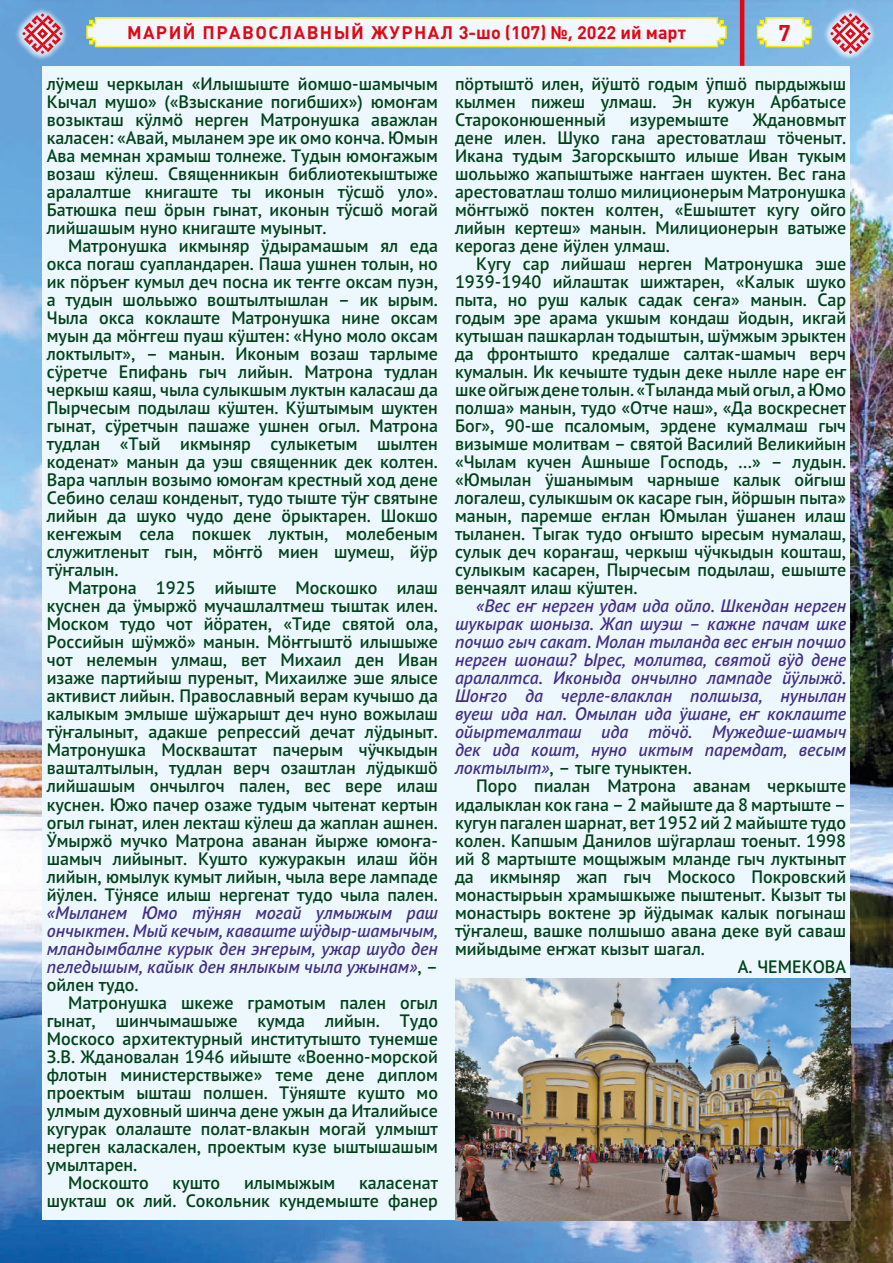
<style>
.page{position:relative;width:893px;height:1263px;background:#fff}
.page>*{position:absolute;margin:0;border:0;box-sizing:border-box;transform-origin:0 0}
.t1{font:22.5px "Plumb Bold C";color:#e30614}
.t2{font:600 18px/18px "PT Sans Pro";color:#004218;text-align:justify}
.t3{font:italic 600 18px/18px "PT Sans Pro";color:#422e87;text-align:justify}
.t4{font:18px "Plumb Bold C";letter-spacing:.08em;color:#e30614}
.s1{font-style:normal;color:#004218}
</style>
<div class="page">
<img style="left:0;top:0;width:893px;height:1263px">
<svg style="left:86px;top:16px;width:641px;height:32px"></svg>
<div style="left:43px;top:66px;width:807px;height:1154px;background:#edf8fe"></div>
<hr style="left:740px;top:0;width:4px;height:66px;background:#e30614">
<svg style="left:8px;top:0;width:70px;height:69px"></svg>
<svg style="left:756px;top:0;width:130px;height:69px"></svg>
<img style="left:455px;top:978px;width:395px;height:242px">
<p class="t4" style="left:127px;top:22px;width:560px">МАРИЙ ПРАВОСЛАВНЫЙ ЖУРНАЛ 3-шо (107) №, 2022 ий март</p>
<p class="t1" style="left:778px;top:20px;width:14px">7</p>
<p class="t2" style="left:47px;top:75px;width:393px">лӱмеш черкылан «Илышыште йомшо-шамычым Кычал мушо» («Взыскание погибших») юмоҥам возыкташ кӱлмӧ нерген Матронушка аважлан каласен: «Авай, мыланем эре ик омо конча. Юмын Ава мемнан храмыш толнеже. Тудын юмоҥажым возаш кӱлеш. Священникын библиотекыштыже аралалтше книгаште ты иконын тӱсшӧ уло».<br>Батюшка пеш ӧрын гынат, иконын тӱсшӧ могай лийшашым нуно книгаште муыныт.</p>
<p class="t2" style="left:47px;top:237px;width:393px;text-indent:21px">Матронушка икмыняр ӱдырамашым ял еда окса погаш суапландарен. Паша ушнен толын, но ик пӧръеҥ кумыл деч посна ик теҥге оксам пуэн, а тудын шольыжо воштылтышлан – ик ырым.<br>Чыла окса коклаште Матронушка нине оксам муын да мӧҥгеш пуаш кӱштен: «Нуно моло оксам локтылыт», – манын. Иконым возаш тарлыме сӱретче Епифань гыч лийын. Матрона тудлан черкыш каяш, чыла сулыкшым луктын каласаш да Пырчесым подылаш кӱштен. Кӱштымым шуктен гынат, сӱретчын пашаже ушнен огыл. Матрона тудлан «Тый икмыняр сулыкетым шылтен коденат» манын да уэш священник дек колтен.<br>Вара чаплын возымо юмоҥам крестный ход дене Себино селаш конденыт, тудо тыште тӱҥ святыне лийын да шуко чудо дене ӧрыктарен. Шокшо кеҥежым села покшек луктын, молебеным служитленыт гын, мӧҥгӧ миен шумеш, йӱр тӱҥалын.</p>
<p class="t2" style="left:47px;top:579px;width:393px;text-indent:21px">Матрона 1925 ийыште Москошко илаш куснен да ӱмыржӧ мучашлалтмеш тыштак илен.<br>Моском тудо чот йӧратен, «Тиде святой ола, Российын шӱмжӧ» манын. Мӧҥгыштӧ илышыже чот нелемын улмаш, вет Михаил ден Иван изаже партийыш пуреныт, Михаилже эше ялысе активист лийын. Православный верам кучышо да калыкым эмлыше шӱжарышт деч нуно вожылаш тӱҥалыныт, адакше репрессий дечат лӱдыныт.<br>Матронушка Москваштат пачерым чӱчкыдын вашталтылын, тудлан верч озаштлан лӱдыкшӧ лийшашым ончылгоч пален, вес вере илаш куснен. Южо пачер озаже тудым чытенат кертын огыл гынат, илен лекташ кӱлеш да жаплан ашнен.<br>Ӱмыржӧ мучко Матрона аванан йырже юмоҥа&shy;шамыч лийыныт. Кушто кужуракын илаш йӧн лийын, юмылук кумыт лийын, чыла вере лампаде йӱлен. Тӱнясе илыш нергенат тудо чыла пален.</p>
<p class="t3" style="left:47px;top:903px;width:393px">«Мыланем Юмо тӱнян могай улмыжым раш ончыктен. Мый кечым, каваште шӱдыр-шамычым, мландымбалне курык ден эҥерым, ужар шудо ден пеледышым, кайык ден янлыкым чыла ужынам»<span class="s1">, – ойлен тудо.</span></p>
<p class="t2" style="left:68px;top:993px;width:371px">Матронушка шкеже грамотым пален огыл</p>
<p class="t2" style="left:47px;top:1011px;width:393px">гынат, шинчымашыже кумда лийын. Тудо</p>
<p class="t2" style="left:47px;top:1029px;width:393px">Москосо архитектурный институтышто тунемше</p>
<p class="t2" style="left:47px;top:1047px;width:393px">З.В. Ждановалан 1946 ийыште «Военно-морской</p>
<p class="t2" style="left:47px;top:1065px;width:393px">флотын министерствыже» теме дене диплом</p>
<p class="t2" style="left:47px;top:1083px;width:393px">проектым ышташ полшен. Тӱняште кушто мо</p>
<p class="t2" style="left:47px;top:1101px;width:393px">улмым духовный шинча дене ужын да Италийысе</p>
<p class="t2" style="left:47px;top:1119px;width:393px">кугурак олалаште полат-влакын могай улмышт</p>
<p class="t2" style="left:47px;top:1137px;width:393px">нерген каласкален, проектым кузе ыштышашым</p>
<p class="t2" style="left:47px;top:1155px;width:92px">умылтарен.</p>
<p class="t2" style="left:68px;top:1173px;width:82px">Москошто</p>
<p class="t2" style="left:173px;top:1173px;width:49px">кушто</p>
<p class="t2" style="left:244px;top:1173px;width:93px">илымыжым</p>
<p class="t2" style="left:455px;top:75px;width:393px">пӧртыштӧ илен, йӱштӧ годым ӱпшӧ пырдыжыш кылмен пижеш улмаш. Эн кужун Арбатысе Староконюшенный</p>
<p class="t2" style="left:455px;top:111px;width:393px;text-indent:298px">Ждановмыт дене илен. Шуко гана арестоватлаш тӧченыт.<br>Икана тудым Загорскышто илыше Иван тукым шольыжо жапыштыже наҥгаен шуктен. Вес гана арестоватлаш толшо милиционерым Матронушка мӧҥгыжӧ поктен колтен, «Ешыштет кугу ойго лийын кертеш» манын. Милиционерын ватыже керогаз дене йӱлен улмаш.</p>
<p class="t2" style="left:455px;top:255px;width:393px;text-indent:21px">Кугу сар лийшаш нерген Матронушка эше 1939-1940 ийлаштак шижтарен, «Калык шуко пыта, но руш калык садак сеҥа» манын. Сар годым эре арама укшым кондаш йодын, икгай кутышан пашкарлан тодыштын, шӱмжым эрыктен да фронтышто кредалше салтак-шамыч верч кумалын. Ик кечыште тудын деке нылле наре еҥ шке ойгыж дене толын. «Тыланда мый огыл, а Юмо полша» манын, тудо «Отче наш», «Да воскреснет Бог», 90-ше псаломым, эрдене кумалмаш гыч визымше молитвам – святой Василий Великийын «Чылам кучен Ашныше Господь, …» – лудын. «Юмылан ӱшанымым чарныше калык ойгыш логалеш, сулыкшым ок касаре гын, йӧршын пыта» манын, паремше еҥлан Юмылан ӱшанен илаш тыланен. Тыгак тудо оҥышто ыресым нумалаш, сулык деч кораҥаш, черкыш чӱчкыдын кошташ, сулыкым касарен, Пырчесым подылаш, ешыште венчаялт илаш кӱштен.</p>
<p class="t3" style="left:455px;top:597px;width:393px;text-indent:21px">«Вес еҥ нерген удам ида ойло. Шкендан нерген шукырак шоныза. Жап шуэш – кажне пачам шке почшо гыч сакат. Молан тыланда вес еҥын почшо нерген шонаш? Ырес, молитва, святой вӱд дене аралалтса. Иконыда ончылно лампаде йӱлыжӧ.<br>Шоҥго да черле-влаклан полшыза, нунылан вуеш ида нал. Омылан ида ӱшане, еҥ коклаште ойыртемалташ ида тӧчӧ. Мужедше-шамыч дек ида кошт, нуно иктым паремдат, весым локтылыт»<span class="s1">, – тыге туныктен.</span></p>
<p class="t2" style="left:476px;top:777px;width:371px">Поро пиалан Матрона аванам черкыште</p>
<p class="t2" style="left:455px;top:795px;width:393px">идалыклан кок гана – 2 майыште да 8 мартыште –</p>
<p class="t2" style="left:455px;top:813px;width:393px">кугун пагален шарнат, вет 1952 ий 2 майыште тудо</p>
<p class="t2" style="left:455px;top:831px;width:393px">колен. Капшым Данилов шӱгарлаш тоеныт. 1998</p>
<p class="t2" style="left:455px;top:849px;width:393px">ий 8 мартыште мощыжым мланде гыч луктыныт</p>
<p class="t2" style="left:455px;top:867px;width:393px">да икмыняр жап гыч Москосо Покровский</p>
<p class="t2" style="left:455px;top:885px;width:393px">монастырьын храмышкыже пыштеныт. Кызыт ты</p>
<p class="t2" style="left:455px;top:903px;width:393px">монастырь воктене эр йӱдымак калык погынаш</p>
<p class="t2" style="left:455px;top:921px;width:393px">тӱҥалеш, вашке полшышо авана деке вуй саваш</p>
<p class="t2" style="left:455px;top:939px;width:251px">мийыдыме еҥжат кызыт шагал.</p>
<p class="t2" style="left:738px;top:957px;width:110px">А. ЧЕМЕКОВА</p>
<p class="t2" style="left:630px;top:111px;width:100px">изуремыште</p>
<p class="t2" style="left:47px;top:1173px;width:393px;text-align:right">каласенат<br>шукташ ок лий. Сокольник кундемыште фанер</p>
</div>
